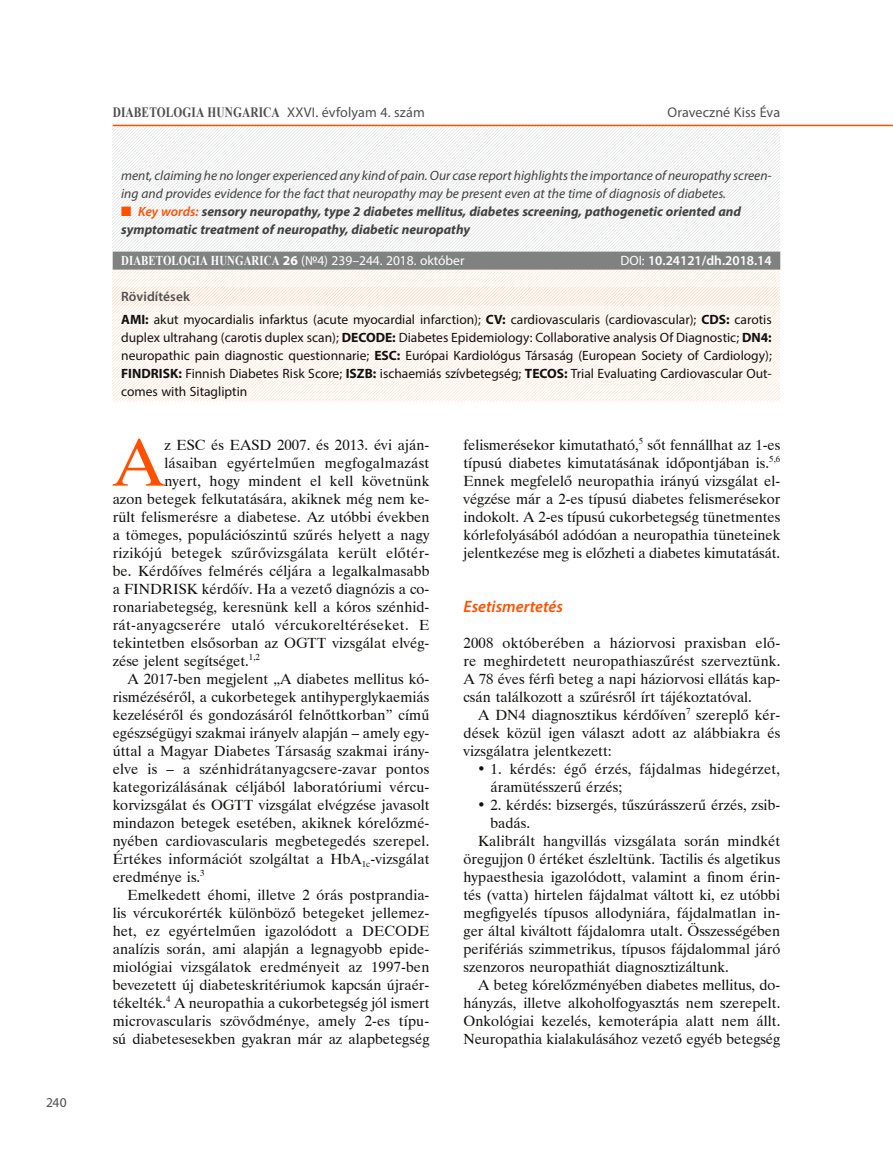
<style>
.page{position:relative;width:893px;height:1161px;background:#fff}
.page>*{position:absolute;margin:0;border:0;box-sizing:border-box;transform-origin:0 0}
.Iniciálé{font:66.75px "Dutch 801 BT";color:#ff5000}
.Közcím_1{font:italic 600 16.5px "Myriad Pro";color:#ff5000}
.Normál_beütés_nélkül{font:14.7px/18px "Dutch 801 BT";color:#11110f;text-align:justify}
.Iniciálé-2{font:14.7px "Dutch 801 BT";letter-spacing:.005em;color:#11110f}
.t1{font:700 14.25px "Times New Roman";letter-spacing:.01em;color:#4d4f4e;scale:.8 1}
.t2{font:14.1px "Myriad Pro";letter-spacing:.005em;color:#4d4f4e}
.Rövidítések{font:13.5px/18px "Myriad Pro";color:#11110f;text-align:justify}
.Összefoglalás_2_első{font:italic 13.5px/18px "Myriad Pro";color:#404140}
.t3{font:italic 700 13.5px/18px "Myriad Pro";color:#404140}
.Megjelenés{font:13.5px "Myriad Pro";color:#fff}
.Megjelenés-2{font:600 13.5px "Myriad Pro";color:#fff}
.Rövidítések_cím{font:600 13.5px "Myriad Pro";letter-spacing:.005em;color:#4d4f4e}
.t4{font:13.5px "Myriad Pro";color:#4d4f4e}
.s1{font-family:"Myriad Pro";font-weight:400;font-size:14.1px}
.s2{color:#ff5000}
.s3{font-weight:600;color:#ff5000}
.s4{font-family:"Times New Roman";font-weight:700}
.s5{font-weight:700}
.s6{font-weight:400}
</style>
<div class="page">
<svg style="left:464px;top:124px;width:429px;height:278px"></svg>
<svg style="left:112px;top:124px;width:352px;height:278px"></svg>
<hr style="left:113px;top:125px;width:780px;height:1px;background:#ff5000">
<div style="left:113px;top:252px;width:667px;height:18px;background:#808281"></div>
<p class="t4" style="left:46px;top:1094px;width:22px">240</p>
<p class="t1" style="left:113px;top:102px;width:392px">DIABETOLOGIA HUNGARICA <span class="s1">XXVI. évfolyam 4. szám</span></p>
<p class="t2" style="left:668px;top:104px;width:114px">Oraveczné Kiss Éva</p>
<p class="Összefoglalás_2_első" style="left:121px;top:166px;width:652px">ment, claiming he no longer experienced any kind of pain. Our case report highlights the importance of neuropathy screen&shy;ing and provides evidence for the fact that neuropathy may be present even at the time of diagnosis of diabetes.</p>
<p class="t3" style="left:121px;top:202px;width:621px"><span class="s2">■</span> <span class="s3">Key words:</span> sensory neuropathy, type 2 diabetes mellitus, diabetes screening, pathogenetic oriented and symptomatic treatment of neuropathy, diabetic neuropathy</p>
<p class="Megjelenés" style="left:121px;top:252px;width:345px"><span class="s4">DIABETOLOGIA HUNGARICA</span> <span class="s5">26</span> (№4) 239–244. 2018. október</p>
<p class="Megjelenés-2" style="left:620px;top:252px;width:153px"><span class="s6">DOI:</span> 10.24121/dh.2018.14</p>
<p class="Rövidítések_cím" style="left:121px;top:288px;width:70px">Rövidítések</p>
<p class="Rövidítések" style="left:121px;top:310px;width:652px"><span class="s5">AMI:</span> akut myocardialis infarktus (acute myocardial infarction); <span class="s5">CV:</span> cardiovascularis (cardiovascular); <span class="s5">CDS:</span> carotis duplex ultrahang (carotis duplex scan); <span class="s5">DECODE:</span> Diabetes Epidemiology: Collaborative analysis Of Diagnostic; <span class="s5">DN4: </span>neuropathic pain diagnostic questionnarie; <span class="s5">ESC:</span> Európai Kardiológus Társaság (European Society of Cardiology); <span class="s5">FINDRISK:</span> Finnish Diabetes Risk Score; <span class="s5">ISZB:</span> ischaemiás szívbetegség; <span class="s5">TECOS:</span> Trial Evaluating Cardiovascular Out&shy;comes with Sitagliptin</p>
<p class="Iniciálé" style="left:113px;top:415px;width:53px">A</p>
<p class="Iniciálé-2" style="left:164px;top:434px;width:267px">z ESC és EASD 2007. és 2013. évi aján-</p>
<p class="Iniciálé-2" style="left:164px;top:452px;width:266px">lásaiban egyértelműen megfogalmazást</p>
<p class="Iniciálé-2" style="left:164px;top:470px;width:267px">nyert, hogy mindent el kell követnünk</p>
<p class="Iniciálé-2" style="left:113px;top:488px;width:318px">azon betegek felkutatására, akiknek még nem ke-</p>
<p class="Iniciálé-2" style="left:113px;top:506px;width:318px">rült felismerésre a diabetese. Az utóbbi években</p>
<p class="Iniciálé-2" style="left:113px;top:524px;width:318px">a tömeges, populációszintű szűrés helyett a nagy</p>
<p class="Iniciálé-2" style="left:113px;top:542px;width:318px">rizikójú betegek szűrővizsgálata került előtér-</p>
<p class="Iniciálé-2" style="left:113px;top:560px;width:318px">be. Kérdőíves felmérés céljára a legalkalmasabb</p>
<p class="Iniciálé-2" style="left:113px;top:578px;width:318px">a FINDRISK kérdőív. Ha a vezető diagnózis a co-</p>
<p class="Iniciálé-2" style="left:113px;top:596px;width:318px">ronariabetegség, keresnünk kell a kóros szénhid-</p>
<p class="Iniciálé-2" style="left:113px;top:614px;width:318px">rát-anyagcserére utaló vércukoreltéréseket. E</p>
<p class="Iniciálé-2" style="left:113px;top:632px;width:318px">tekintetben elsősorban az OGTT vizsgálat elvég-</p>
<p class="Iniciálé-2" style="left:113px;top:650px;width:149px">zése jelent segítséget.<sup>1,2</sup></p>
<p class="Normál_beütés_nélkül" style="left:113px;top:669px;width:318px;text-indent:15px">A 2017-ben megjelent „A diabetes mellitus kó&shy;rismézéséről, a cukorbetegek antihyperglykaemiás kezeléséről és gondozásáról felnőttkorban” című egészségügyi szakmai irányelv alapján – amely egy&shy;úttal a Magyar Diabetes Társaság szakmai irány&shy;elve is – a szénhidrátanyagcsere-zavar pontos kategorizálásának céljából laboratóriumi vércu&shy;korvizsgálat és OGTT vizsgálat elvégzése javasolt mindazon betegek esetében, akiknek kórelőzmé&shy;nyében cardiovascularis megbetegedés szerepel.<br>Értékes információt szolgáltat a HbA<sub>1c</sub>-vizsgálat eredménye is.<sup>3</sup></p>
<p class="Normál_beütés_nélkül" style="left:113px;top:885px;width:318px;text-indent:15px">Emelkedett éhomi, illetve 2 órás postprandia&shy;lis vércukorérték különböző betegeket jellemez&shy;het, ez egyértelműen igazolódott a DECODE analízis során, ami alapján a legnagyobb epide&shy;miológiai vizsgálatok eredményeit az 1997-ben bevezetett új diabeteskritériumok kapcsán újraér&shy;tékelték.<sup>4</sup> A neuropathia a cukorbetegség jól ismert microvascularis szövődménye, amely 2-es típu&shy;sú diabetesesekben gyakran már az alapbetegség</p>
<p class="Normál_beütés_nélkül" style="left:463px;top:435px;width:318px">felismerésekor kimutatható,<sup>5</sup> sőt fennállhat az 1-es típusú diabetes kimutatásának időpontjában is.<sup>5,6<br></sup>Ennek megfelelő neuropathia irányú vizsgálat el&shy;végzése már a 2-es típusú diabetes felismerésekor indokolt. A 2-es típusú cukorbetegség tünetmentes kórlefolyásából adódóan a neuropathia tüneteinek jelentkezése meg is előzheti a diabetes kimutatását.</p>
<h2 class="Közcím_1" style="left:463px;top:596px;width:101px">Esetismertetés</h2>
<p class="Normál_beütés_nélkül" style="left:463px;top:633px;width:318px">2008 októberében a háziorvosi praxisban elő&shy;re meghirdetett neuropathiaszűrést szerveztünk.<br>A 78 éves férfi beteg a napi háziorvosi ellátás kap&shy;csán találkozott a szűrésről írt tájékoztatóval.</p>
<p class="Normál_beütés_nélkül" style="left:463px;top:705px;width:318px;text-indent:15px">A DN4 diagnosztikus kérdőíven<sup>7</sup> szereplő kér&shy;dések közül igen választ adott az alábbiakra és vizsgálatra jelentkezett:</p>
<p class="Normál_beütés_nélkül" style="left:490px;top:759px;width:291px;text-indent:-14px">• 1. kérdés: égő érzés, fájdalmas hidegérzet, áramütésszerű érzés;</p>
<p class="Normál_beütés_nélkül" style="left:490px;top:795px;width:291px;text-indent:-14px">• 2. kérdés: bizsergés, tűszúrásszerű érzés, zsib&shy;badás.</p>
<p class="Normál_beütés_nélkül" style="left:463px;top:831px;width:318px;text-indent:15px">Kalibrált hangvillás vizsgálata során mindkét öregujjon 0 értéket észleltünk. Tactilis és algetikus hypaesthesia igazolódott, valamint a finom érin&shy;tés (vatta) hirtelen fájdalmat váltott ki, ez utóbbi megfigyelés típusos allodyniára, fájdalmatlan in&shy;ger által kiváltott fájdalomra utalt. Összességében perifériás szimmetrikus, típusos fájdalommal járó szenzoros neuropathiát diagnosztizáltunk.</p>
<p class="Normál_beütés_nélkül" style="left:463px;top:975px;width:318px;text-indent:15px">A beteg kórelőzményében diabetes mellitus, do&shy;hányzás, illetve alkoholfogyasztás nem szerepelt.<br>Onkológiai kezelés, kemoterápia alatt nem állt.<br>Neuropathia kialakulásához vezető egyéb betegség</p>
</div>
